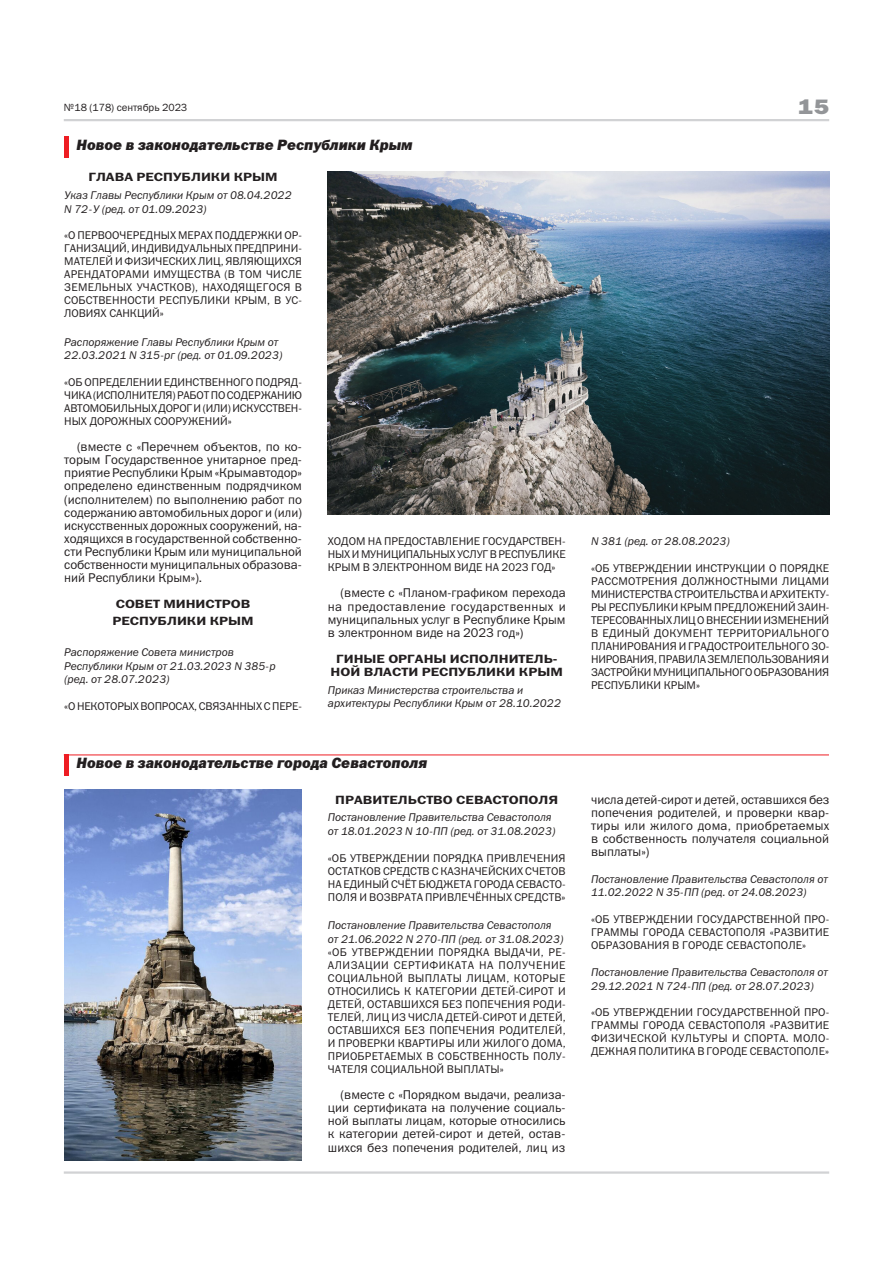
<style>
.page{position:relative;width:893px;height:1263px;background:#fff}
.page>*{position:absolute;margin:0;border:0;box-sizing:border-box;transform-origin:0 0}
.t1{font:21px "Franklin Gothic Heavy C";color:#939598;scale:1.2 1}
.Заголовок_HeliosComp{font:italic 15px "Franklin Gothic Heavy C";color:#231f20}
.Тело_статьи{font:12.75px/13px "Franklin Gothic Book C";color:#231f20;text-align:justify}
.Тело_статьи-2{font:12px/13px "Franklin Gothic Demi C";color:#231f20;text-align:center;scale:1.2 1}
.Тело_статьи-3{font:11.25px/13px "Franklin Gothic Book C";letter-spacing:.005em;color:#231f20;text-align:justify}
.Подпись_документа{font:italic 11.25px/13.5px "Franklin Gothic Book C";color:#231f20}
.Тело_статьи-4{font:11.25px "Franklin Gothic Book C";letter-spacing:-.015em;color:#231f20}
.t2{font:10.5px "Franklin Gothic Book C";color:#231f20}
</style>
<div class="page">
<hr style="left:64px;top:1171px;width:765px;height:3px;background:#d1d2d4">
<hr style="left:64px;top:119px;width:765px;height:2px;background:#d1d2d4">
<hr style="left:64px;top:754px;width:4px;height:22px;background:#ee1d23">
<svg style="left:73px;top:755px;width:357px;height:1px"></svg>
<hr style="left:64px;top:754px;width:765px;height:1px;background:#ee1d23">
<hr style="left:64px;top:137px;width:4px;height:21px;background:#ee1d23">
<svg style="left:73px;top:121px;width:343px;height:74px"></svg>
<img style="left:328px;top:171px;width:501px;height:343px">
<img style="left:64px;top:790px;width:238px;height:371px">
<p class="t2" style="left:64px;top:101px;width:125px">№18 (178) сентябрь 2023</p>
<h1 class="t1" style="left:798px;top:95px;width:27px">15</h1>
<p class="Заголовок_HeliosComp" style="left:77px;top:136px;width:338px">Новое в законодательстве Республики Крым</p>
<p class="Тело_статьи-2" style="left:88px;top:170px;width:159px">ГЛАВА РЕСПУБЛИКИ КРЫМ</p>
<p class="Подпись_документа" style="left:64px;top:188px;width:229px">Указ Главы Республики Крым от 08.04.2022</p>
<p class="Подпись_документа" style="left:64px;top:202px;width:144px">N 72-У (ред. от 01.09.2023)</p>
<p class="Тело_статьи-3" style="left:64px;top:229px;width:239px">«О ПЕРВООЧЕРЕДНЫХ МЕРАХ ПОДДЕРЖКИ ОР-ГАНИЗАЦИЙ, ИНДИВИДУАЛЬНЫХ ПРЕДПРИНИ-МАТЕЛЕЙ И ФИЗИЧЕСКИХ ЛИЦ, ЯВЛЯЮЩИХСЯ АРЕНДАТОРАМИ ИМУЩЕСТВА (В ТОМ ЧИСЛЕ ЗЕМЕЛЬНЫХ УЧАСТКОВ), НАХОДЯЩЕГОСЯ В СОБСТВЕННОСТИ РЕСПУБЛИКИ КРЫМ, В УС-ЛОВИЯХ САНКЦИЙ»</p>
<p class="Подпись_документа" style="left:64px;top:335px;width:220px">Распоряжение Главы Республики Крым от<br>22.03.2021 N 315-рг (ред. от 01.09.2023)</p>
<p class="Тело_статьи-3" style="left:64px;top:375px;width:239px">«ОБ ОПРЕДЕЛЕНИИ ЕДИНСТВЕННОГО ПОДРЯД-ЧИКА (ИСПОЛНИТЕЛЯ) РАБОТ ПО СОДЕРЖАНИЮ АВТОМОБИЛЬНЫХ ДОРОГ И (ИЛИ) ИСКУССТВЕН-НЫХ ДОРОЖНЫХ СООРУЖЕНИЙ»</p>
<p class="Тело_статьи" style="left:64px;top:440px;width:239px;text-indent:13px">(вместе с «Перечнем объектов, по ко&shy;торым Государственное унитарное пред&shy;приятие Республики Крым «Крымавтодор» определено единственным подрядчиком (исполнителем) по выполнению работ по содержанию автомобильных дорог и (или) искусственных дорожных сооружений, на&shy;ходящихся в государственной собственно&shy;сти Республики Крым или муниципальной собственности муниципальных образова&shy;ний Республики Крым»).</p>
<p class="Тело_статьи-2" style="left:116px;top:597px;width:114px">СОВЕТ МИНИСТРОВ</p>
<p class="Тело_статьи-2" style="left:113px;top:614px;width:119px">РЕСПУБЛИКИ КРЫМ</p>
<p class="Подпись_документа" style="left:64px;top:645px;width:171px">Распоряжение Совета министров</p>
<p class="Подпись_документа" style="left:64px;top:659px;width:213px">Республики Крым от 21.03.2023 N 385-р</p>
<p class="Подпись_документа" style="left:64px;top:672px;width:107px">(ред. от 28.07.2023)</p>
<p class="Тело_статьи-4" style="left:64px;top:699px;width:239px">«О НЕКОТОРЫХ ВОПРОСАХ, СВЯЗАННЫХ С ПЕРЕ-</p>
<p class="Тело_статьи-3" style="left:328px;top:535px;width:239px">ХОДОМ НА ПРЕДОСТАВЛЕНИЕ ГОСУДАРСТВЕН-НЫХ И МУНИЦИПАЛЬНЫХ УСЛУГ В РЕСПУБЛИКЕ КРЫМ В ЭЛЕКТРОННОМ ВИДЕ НА 2023 ГОД»</p>
<p class="Тело_статьи" style="left:328px;top:586px;width:239px;text-indent:13px">(вместе с «Планом-графиком перехода на предоставление государственных и муниципальных услуг в Республике Крым в электронном виде на 2023 год»)</p>
<p class="Тело_статьи-2" style="left:331px;top:652px;width:195px">ГИНЫЕ ОРГАНЫ ИСПОЛНИТЕЛЬ-<br>НОЙ ВЛАСТИ РЕСПУБЛИКИ КРЫМ</p>
<p class="Подпись_документа" style="left:328px;top:683px;width:235px">Приказ Министерства строительства и архитектуры Республики Крым от 28.10.2022</p>
<p class="Заголовок_HeliosComp" style="left:77px;top:754px;width:352px">Новое в законодательстве города Севастополя</p>
<p class="Тело_статьи-2" style="left:335px;top:793px;width:187px">ПРАВИТЕЛЬСТВО СЕВАСТОПОЛЯ</p>
<p class="Подпись_документа" style="left:328px;top:811px;width:225px">Постановление Правительства Севастополя</p>
<p class="Подпись_документа" style="left:328px;top:824px;width:229px">от 18.01.2023 N 10-ПП (ред. от 31.08.2023)</p>
<p class="Тело_статьи-3" style="left:328px;top:851px;width:239px">«ОБ УТВЕРЖДЕНИИ ПОРЯДКА ПРИВЛЕЧЕНИЯ ОСТАТКОВ СРЕДСТВ С КАЗНАЧЕЙСКИХ СЧЕТОВ НА ЕДИНЫЙ СЧЁТ БЮДЖЕТА ГОРОДА СЕВАСТО-ПОЛЯ И ВОЗВРАТА ПРИВЛЕЧЁННЫХ СРЕДСТВ»</p>
<p class="Подпись_документа" style="left:328px;top:918px;width:225px">Постановление Правительства Севастополя</p>
<p class="Подпись_документа" style="left:328px;top:932px;width:237px">от 21.06.2022 N 270-ПП (ред. от 31.08.2023)</p>
<p class="Тело_статьи-3" style="left:328px;top:945px;width:239px">«ОБ УТВЕРЖДЕНИИ ПОРЯДКА ВЫДАЧИ, РЕ-АЛИЗАЦИИ СЕРТИФИКАТА НА ПОЛУЧЕНИЕ СОЦИАЛЬНОЙ ВЫПЛАТЫ ЛИЦАМ, КОТОРЫЕ ОТНОСИЛИСЬ К КАТЕГОРИИ ДЕТЕЙ-СИРОТ И ДЕТЕЙ, ОСТАВШИХСЯ БЕЗ ПОПЕЧЕНИЯ РОДИ-ТЕЛЕЙ, ЛИЦ ИЗ ЧИСЛА ДЕТЕЙ-СИРОТ И ДЕТЕЙ, ОСТАВШИХСЯ БЕЗ ПОПЕЧЕНИЯ РОДИТЕЛЕЙ, И ПРОВЕРКИ КВАРТИРЫ ИЛИ ЖИЛОГО ДОМА, ПРИОБРЕТАЕМЫХ В СОБСТВЕННОСТЬ ПОЛУ-ЧАТЕЛЯ СОЦИАЛЬНОЙ ВЫПЛАТЫ»</p>
<p class="Тело_статьи" style="left:328px;top:1088px;width:239px;text-indent:13px">(вместе с «Порядком выдачи, реализа&shy;ции сертификата на получение социаль&shy;ной выплаты лицам, которые относились к категории детей-сирот и детей, остав&shy;шихся без попечения родителей, лиц из</p>
<p class="Подпись_документа" style="left:591px;top:535px;width:140px">N 381 (ред. от 28.08.2023)</p>
<p class="Тело_статьи-3" style="left:591px;top:561px;width:240px">«ОБ УТВЕРЖДЕНИИ ИНСТРУКЦИИ О ПОРЯДКЕ РАССМОТРЕНИЯ ДОЛЖНОСТНЫМИ ЛИЦАМИ МИНИСТЕРСТВА СТРОИТЕЛЬСТВА И АРХИТЕКТУ-РЫ РЕСПУБЛИКИ КРЫМ ПРЕДЛОЖЕНИЙ ЗАИН-ТЕРЕСОВАННЫХ ЛИЦ О ВНЕСЕНИИ ИЗМЕНЕНИЙ В ЕДИНЫЙ ДОКУМЕНТ ТЕРРИТОРИАЛЬНОГО ПЛАНИРОВАНИЯ И ГРАДОСТРОИТЕЛЬНОГО ЗО-НИРОВАНИЯ, ПРАВИЛА ЗЕМЛЕПОЛЬЗОВАНИЯ И ЗАСТРОЙКИ МУНИЦИПАЛЬНОГО ОБРАЗОВАНИЯ РЕСПУБЛИКИ КРЫМ»</p>
<p class="Тело_статьи" style="left:591px;top:793px;width:240px">числа детей-сирот и детей, оставшихся без попечения родителей, и проверки квар&shy;тиры или жилого дома, приобретаемых в собственность получателя социальной выплаты»)</p>
<p class="Подпись_документа" style="left:591px;top:872px;width:238px">Постановление Правительства Севастополя от<br>11.02.2022 N 35-ПП (ред. от 24.08.2023)</p>
<p class="Тело_статьи-3" style="left:591px;top:912px;width:240px">«ОБ УТВЕРЖДЕНИИ ГОСУДАРСТВЕННОЙ ПРО-ГРАММЫ ГОРОДА СЕВАСТОПОЛЯ «РАЗВИТИЕ ОБРАЗОВАНИЯ В ГОРОДЕ СЕВАСТОПОЛЕ»</p>
<p class="Подпись_документа" style="left:591px;top:965px;width:238px">Постановление Правительства Севастополя от<br>29.12.2021 N 724-ПП (ред. от 28.07.2023)</p>
<p class="Тело_статьи-3" style="left:591px;top:1006px;width:240px">«ОБ УТВЕРЖДЕНИИ ГОСУДАРСТВЕННОЙ ПРО-ГРАММЫ ГОРОДА СЕВАСТОПОЛЯ «РАЗВИТИЕ ФИЗИЧЕСКОЙ КУЛЬТУРЫ И СПОРТА. МОЛО-ДЕЖНАЯ ПОЛИТИКА В ГОРОДЕ СЕВАСТОПОЛЕ»</p>
</div>
